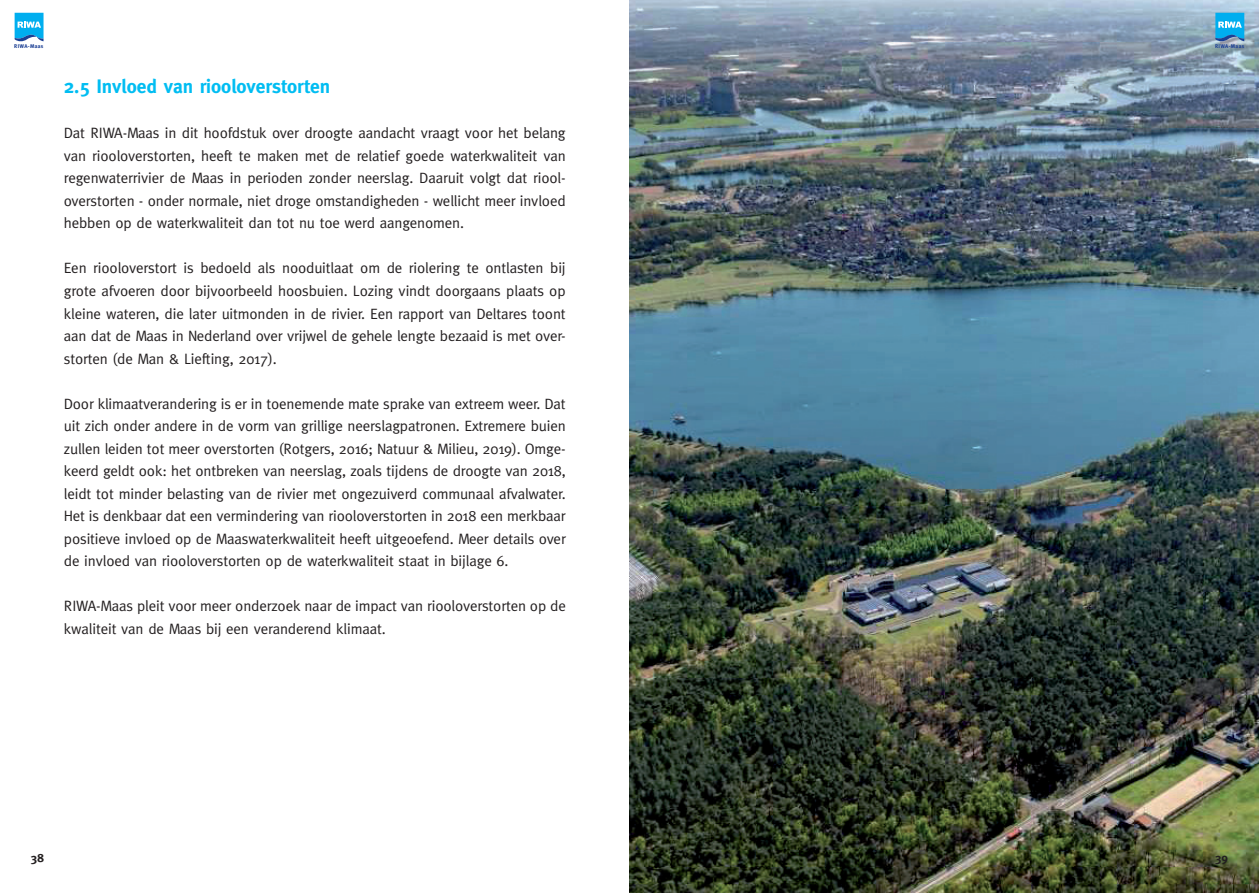
<style>
.page{position:relative;width:1259px;height:893px;background:#fff}
.page>*{position:absolute;margin:0;border:0;box-sizing:border-box;transform-origin:0 0}
.t1{font:700 19.5px "Meta";color:#01bdf2}
.t2{font:15px/22.5px "Meta";letter-spacing:-.01em;color:#231f20;text-align:justify}
.t3{font:700 12px "Meta";color:#231f20}
.t4{font:700 5.4px "Meta";letter-spacing:.07em;color:#1b3f94}
</style>
<div class="page">
<img style="left:629px;top:0;width:630px;height:893px">
<svg style="left:1215px;top:13px;width:29px;height:29px"></svg>
<svg style="left:15px;top:13px;width:29px;height:29px"></svg>
<p class="t4" style="left:14px;top:43px;width:31px">RIWA-Maas</p>
<p class="t4" style="left:1215px;top:43px;width:31px">RIWA-Maas</p>
<h1 class="t1" style="left:64px;top:75px;width:268px">2.5 Invloed van riooloverstorten</h1>
<p class="t2" style="left:64px;top:122px;width:503px">Dat RIWA-Maas in dit hoofdstuk over droogte aandacht vraagt voor het belang van riooloverstorten, heeft te maken met de relatief goede waterkwaliteit van regenwaterrivier de Maas in perioden zonder neerslag. Daaruit volgt dat riool&shy;overstorten - onder normale, niet droge omstandigheden - wellicht meer invloed hebben op de waterkwaliteit dan tot nu toe werd aangenomen.</p>
<p class="t2" style="left:64px;top:257px;width:503px">Een riooloverstort is bedoeld als nooduitlaat om de riolering te ontlasten bij grote afvoeren door bijvoorbeeld hoosbuien. Lozing vindt doorgaans plaats op kleine wateren, die later uitmonden in de rivier. Een rapport van Deltares toont aan dat de Maas in Nederland over vrijwel de gehele lengte bezaaid is met over&shy;storten (de Man &amp; Liefting, 2017).</p>
<p class="t2" style="left:64px;top:392px;width:503px">Door klimaatverandering is er in toenemende mate sprake van extreem weer. Dat uit zich onder andere in de vorm van grillige neerslagpatronen. Extremere buien zullen leiden tot meer overstorten (Rotgers, 2016; Natuur &amp; Milieu, 2019). Omge&shy;keerd geldt ook: het ontbreken van neerslag, zoals tijdens de droogte van 2018, leidt tot minder belasting van de rivier met ongezuiverd communaal afvalwater.<br>Het is denkbaar dat een vermindering van riooloverstorten in 2018 een merkbaar positieve invloed op de Maaswaterkwaliteit heeft uitgeoefend. Meer details over de invloed van riooloverstorten op de waterkwaliteit staat in bijlage 6.</p>
<p class="t2" style="left:64px;top:594px;width:503px">RIWA-Maas pleit voor meer onderzoek naar de impact van riooloverstorten op de kwaliteit van de Maas bij een veranderend klimaat.</p>
<p class="t3" style="left:31px;top:851px;width:15px">38</p>
<p class="t3" style="left:1215px;top:851px;width:14px">39</p>
</div>
